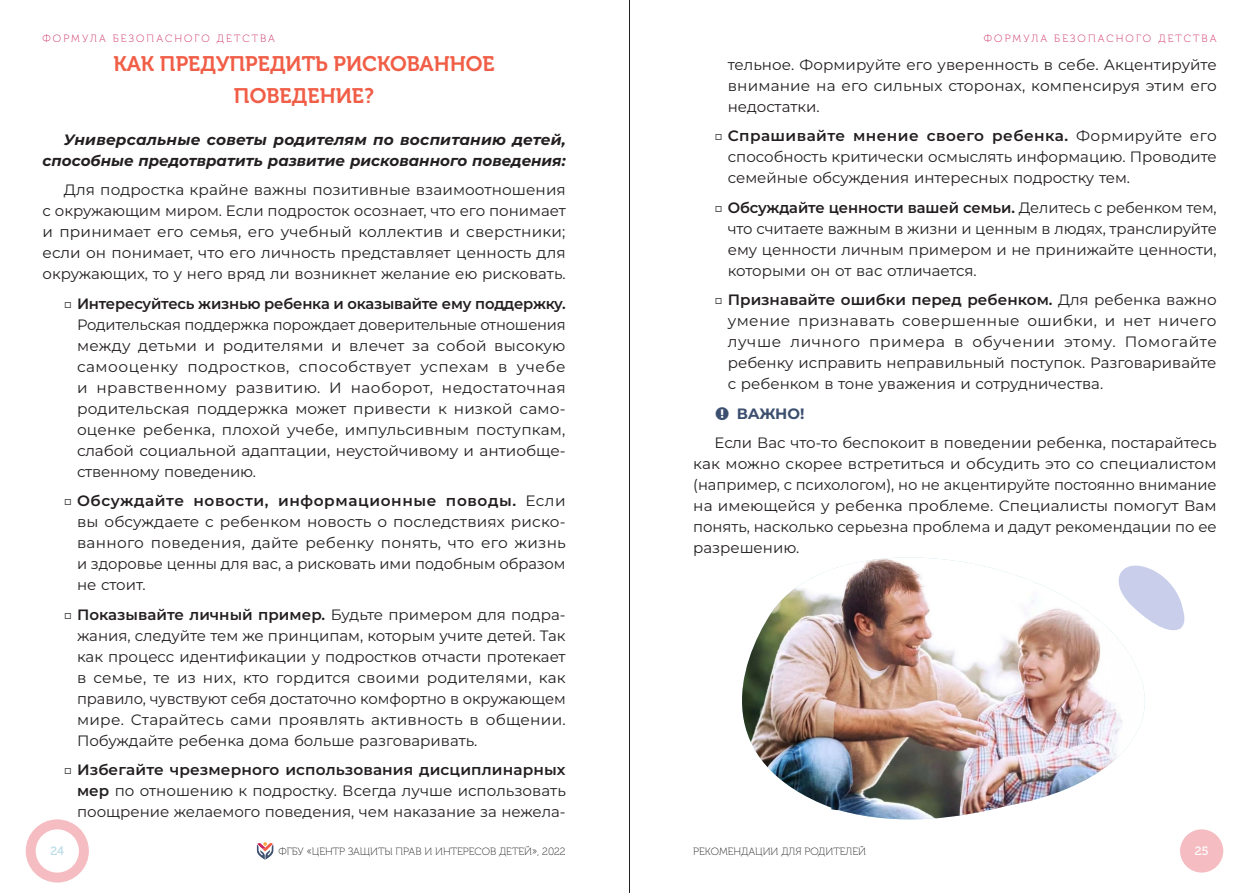
<style>
.page{position:relative;width:1259px;height:893px;background:#fff}
.page>*{position:absolute;margin:0;border:0;box-sizing:border-box;transform-origin:0 0}
.heading_2{font:21px/31.5px "Museo Cyrl 700";color:#f15e47;text-align:center}
.Main{font:15px/21px "Montserrat";color:#231f20;text-align:justify}
.Main-2{font:italic 700 15px/21px "Montserrat";color:#231f20;text-align:right}
.t1{font:700 15px "Montserrat";letter-spacing:-.01em;color:#3c4f6f}
.t2{font:12px "Museo Cyrl 500";color:#b8dbe6}
.t3{font:12px "Museo Cyrl 500";color:#fff}
.t4{font:10.5px "Museo Cyrl 100";color:#231f20}
.t5{font:10.5px "Museo Cyrl 100";letter-spacing:.2em;color:#cb265f}
.s1{font-weight:600}
</style>
<div class="page">
<img style="left:742px;top:557px;width:403px;height:263px">
<svg style="left:1106px;top:557px;width:79px;height:79px"></svg>
<div style="left:1180px;top:829px;width:43px;height:44px;background:#f5bdc2;border-radius:50%"></div>
<svg style="left:257px;top:842px;width:16px;height:18px"></svg>
<svg style="left:26px;top:819px;width:63px;height:63px"></svg>
<hr style="left:629px;top:0;width:1px;height:893px;background:#231f20">
<p class="t5" style="left:43px;top:33px;width:234px">ФОРМУЛА БЕЗОПАСНОГО ДЕТСТВА</p>
<p class="t5" style="left:984px;top:33px;width:234px">ФОРМУЛА БЕЗОПАСНОГО ДЕТСТВА</p>
<p class="heading_2" style="left:113px;top:48px;width:383px">КАК ПРЕДУПРЕДИТЬ РИСКОВАННОЕ<br>ПОВЕДЕНИЕ?</p>
<p class="Main-2" style="left:43px;top:129px;width:525px">Универсальные советы родителям по воспитанию детей, способные предотвратить развитие рискованного поведения:</p>
<p class="Main" style="left:43px;top:179px;width:525px;text-indent:21px">Для подростка крайне важны позитивные взаимоотношения с окружающим миром. Если подросток осознает, что его понимает и принимает его семья, его учебный коллектив и сверстники; если он понимает, что его личность представляет ценность для окружающих, то у него вряд ли возникнет желание ею рисковать.</p>
<p class="Main" style="left:77px;top:293px;width:490px;text-indent:-14px">□ <span class="s1">Интересуйтесь жизнью ребенка и оказывайте ему поддержку.<br></span>Родительская поддержка порождает доверительные отношения между детьми и родителями и влечет за собой высокую самооценку подростков, способствует успехам в учебе и нравственному развитию. И наоборот, недостаточная родительская поддержка может привести к низкой само&shy;оценке ребенка, плохой учебе, импульсивным поступкам, слабой социальной адаптации, неустойчивому и антиобще&shy;ственному поведению.</p>
<p class="Main" style="left:77px;top:490px;width:490px;text-indent:-14px">□ <span class="s1">Обсуждайте новости, информационные поводы.</span> Если вы обсуждаете с ребенком новость о последствиях риско&shy;ванного поведения, дайте ребенку понять, что его жизнь и здоровье ценны для вас, а рисковать ими подобным образом не стоит.</p>
<p class="Main" style="left:77px;top:604px;width:490px;text-indent:-14px">□ <span class="s1">Показывайте личный пример.</span> Будьте примером для подра&shy;жания, следуйте тем же принципам, которым учите детей. Так как процесс идентификации у подростков отчасти протекает в семье, те из них, кто гордится своими родителями, как правило, чувствуют себя достаточно комфортно в окружающем мире. Старайтесь сами проявлять активность в общении.<br>Побуждайте ребенка дома больше разговаривать.</p>
<p class="Main" style="left:77px;top:759px;width:490px;text-indent:-14px">□ <span class="s1">Избегайте чрезмерного использования дисциплинарных мер</span> по отношению к подростку. Всегда лучше использовать поощрение желаемого поведения, чем наказание за нежела-</p>
<p class="Main" style="left:728px;top:54px;width:490px">тельное. Формируйте его уверенность в себе. Акцентируйте внимание на его сильных сторонах, компенсируя этим его недостатки.</p>
<p class="Main" style="left:728px;top:125px;width:490px;text-indent:-14px">□ <span class="s1">Спрашивайте мнение своего ребенка.</span> Формируйте его способность критически осмыслять информацию. Проводите семейные обсуждения интересных подростку тем.</p>
<p class="Main" style="left:728px;top:197px;width:490px;text-indent:-13px">□ <span class="s1">Обсуждайте ценности вашей семьи.</span> Делитесь с ребенком тем, что считаете важным в жизни и ценным в людях, транслируйте ему ценности личным примером и не принижайте ценности, которыми он от вас отличается.</p>
<p class="Main" style="left:728px;top:289px;width:490px;text-indent:-14px">□ <span class="s1">Признавайте ошибки перед ребенком.</span> Для ребенка важно умение признавать совершенные ошибки, и нет ничего лучше личного примера в обучении этому. Помогайте ребенку исправить неправильный поступок. Разговаривайте с ребенком в тоне уважения и сотрудничества.</p>
<p class="t1" style="left:716px;top:403px;width:90px">■ ВАЖНО!</p>
<p class="Main" style="left:693px;top:432px;width:525px;text-indent:21px">Если Вас что-то беспокоит в поведении ребенка, постарайтесь как можно скорее встретиться и обсудить это со специалистом (например, с психологом), но не акцентируйте постоянно внимание на имеющейся у ребенка проблеме. Специалисты помогут Вам понять, насколько серьезна проблема и дадут рекомендации по ее разрешению.</p>
<p class="t2" style="left:50px;top:845px;width:15px">24</p>
<p class="t4" style="left:278px;top:846px;width:289px">ФГБУ «ЦЕНТР ЗАЩИТЫ ПРАВ И ИНТЕРЕСОВ ДЕТЕЙ», 2022</p>
<p class="t4" style="left:693px;top:846px;width:174px">РЕКОМЕНДАЦИИ ДЛЯ РОДИТЕЛЕЙ</p>
<p class="t3" style="left:1195px;top:845px;width:15px">25</p>
</div>
